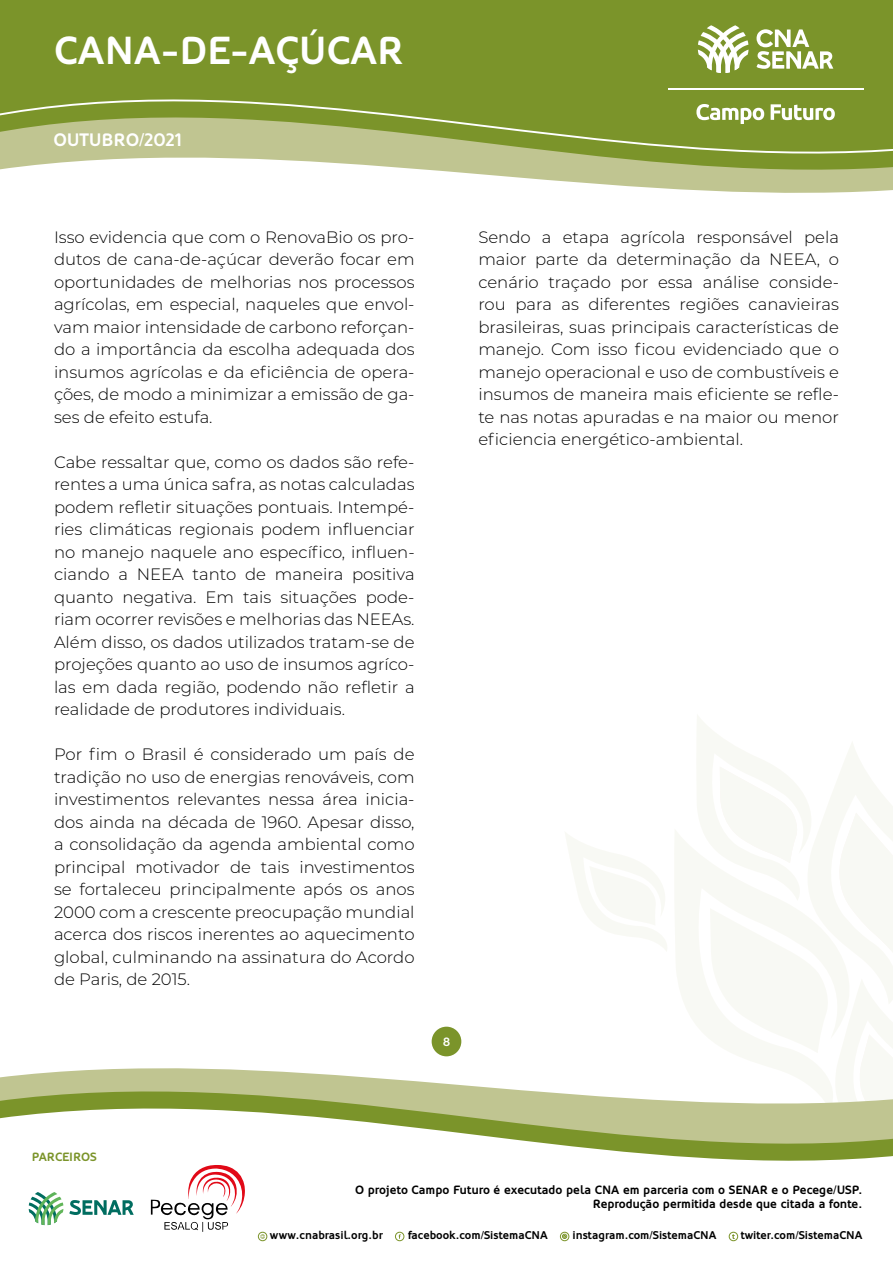
<style>
.page{position:relative;width:893px;height:1263px;background:#fff}
.page>*{position:absolute;margin:0;border:0;box-sizing:border-box;transform-origin:0 0}
.t1{font:700 39px "Oblik";color:#fff}
.t2{font:700 18px "Oblik";letter-spacing:-.005em;color:#fff}
.t3{font:300 16.5px/22.5px "Montserrat";color:#000;text-align:justify}
.t4{font:700 12px/14.4px "Oblik";color:#000;text-align:right}
.t5{font:700 12px "Oblik";color:#7b942a}
.t6{font:700 12px "Oblik";color:#fff}
.t7{font:700 11.25px "Oblik";color:#000}
</style>
<div class="page">
<svg style="left:565px;top:833px;width:81px;height:34px"></svg>
<svg style="left:695px;top:715px;width:198px;height:152px"></svg>
<svg style="left:0;top:0;width:893px;height:193px;background:#96a854"></svg>
<svg style="left:572px;top:867px;width:321px;height:17px;fill:#f8f9f4"></svg>
<svg style="left:0;top:884px;width:893px;height:358px"></svg>
<svg style="left:698px;top:25px;width:50px;height:48px"></svg>
<svg style="left:696px;top:104px;width:68px;height:20px"></svg>
<svg style="left:771px;top:104px;width:64px;height:16px"></svg>
<svg style="left:756px;top:29px;width:77px;height:40px"></svg>
<hr style="left:668px;top:88px;width:195px;height:1px;background:#fff">
<div style="left:395px;top:1232px;width:9px;height:9px;border:1px solid #7b942a;border-radius:50%"></div>
<div style="left:560px;top:1232px;width:9px;height:9px;border:1px solid #7b942a;border-radius:50%"></div>
<svg style="left:562px;top:1234px;width:5px;height:5px"></svg>
<div style="left:729px;top:1232px;width:9px;height:9px;border:1px solid #7b942a;border-radius:50%"></div>
<svg style="left:732px;top:1234px;width:3px;height:5px"></svg>
<div style="left:258px;top:1232px;width:9px;height:9px;border:1px solid #7b942a;border-radius:50%"></div>
<svg style="left:260px;top:1234px;width:5px;height:5px"></svg>
<svg style="left:151px;top:1165px;width:94px;height:67px"></svg>
<div style="left:432px;top:1027px;width:29px;height:29px;background:#7b942a;border-radius:50%"></div>
<svg style="left:29px;top:1192px;width:34px;height:33px"></svg>
<svg style="left:69px;top:1200px;width:65px;height:15px"></svg>
<h1 class="t1" style="left:54px;top:28px;width:351px">CANA-DE-AÇÚCAR</h1>
<p class="t2" style="left:53px;top:130px;width:130px">OUTUBRO/2021</p>
<p class="t3" style="left:54px;top:225px;width:362px">Isso evidencia que com o RenovaBio os pro&shy;dutos de cana-de-açúcar deverão focar em oportunidades de melhorias nos processos agrícolas, em especial, naqueles que envol&shy;vam maior intensidade de carbono reforçan&shy;do a importância da escolha adequada dos insumos agrícolas e da eficiência de opera&shy;ções, de modo a minimizar a emissão de ga&shy;ses de efeito estufa.</p>
<p class="t3" style="left:54px;top:450px;width:362px">Cabe ressaltar que, como os dados são refe&shy;rentes a uma única safra, as notas calculadas podem refletir situações pontuais. Intempé&shy;ries climáticas regionais podem influenciar no manejo naquele ano específico, influen&shy;ciando a NEEA tanto de maneira positiva quanto negativa. Em tais situações pode&shy;riam ocorrer revisões e melhorias das NEEAs.<br>Além disso, os dados utilizados tratam-se de projeções quanto ao uso de insumos agríco&shy;las em dada região, podendo não refletir a realidade de produtores individuais.</p>
<p class="t3" style="left:54px;top:742px;width:362px">Por fim o Brasil é considerado um país de tradição no uso de energias renováveis, com investimentos relevantes nessa área inicia&shy;dos ainda na década de 1960. Apesar disso, a consolidação da agenda ambiental como principal motivador de tais investimentos se fortaleceu principalmente após os anos 2000 com a crescente preocupação mundial acerca dos riscos inerentes ao aquecimento global, culminando na assinatura do Acordo de Paris, de 2015.</p>
<p class="t3" style="left:478px;top:225px;width:362px">Sendo a etapa agrícola responsável pela maior parte da determinação da NEEA, o cenário traçado por essa análise conside&shy;rou para as diferentes regiões canavieiras brasileiras, suas principais características de manejo. Com isso ficou evidenciado que o manejo operacional e uso de combustíveis e insumos de maneira mais eficiente se refle&shy;te nas notas apuradas e na maior ou menor eficiencia energético-ambiental.</p>
<p class="t6" style="left:443px;top:1035px;width:9px">8</p>
<p class="t5" style="left:32px;top:1150px;width:67px">PARCEIROS</p>
<p class="t4" style="left:355px;top:1183px;width:509px">O projeto Campo Futuro é executado pela CNA em parceria com o SENAR e o Pecege/USP.<br>Reprodução permitida desde que citada a fonte.</p>
<p class="t7" style="left:270px;top:1229px;width:114px">www.cnabrasil.org.br</p>
<p class="t7" style="left:408px;top:1229px;width:141px">facebook.com/SistemaCNA</p>
<p class="t7" style="left:573px;top:1229px;width:145px">instagram.com/SistemaCNA</p>
<p class="t7" style="left:741px;top:1229px;width:123px">twiter.com/SistemaCNA</p>
</div>
